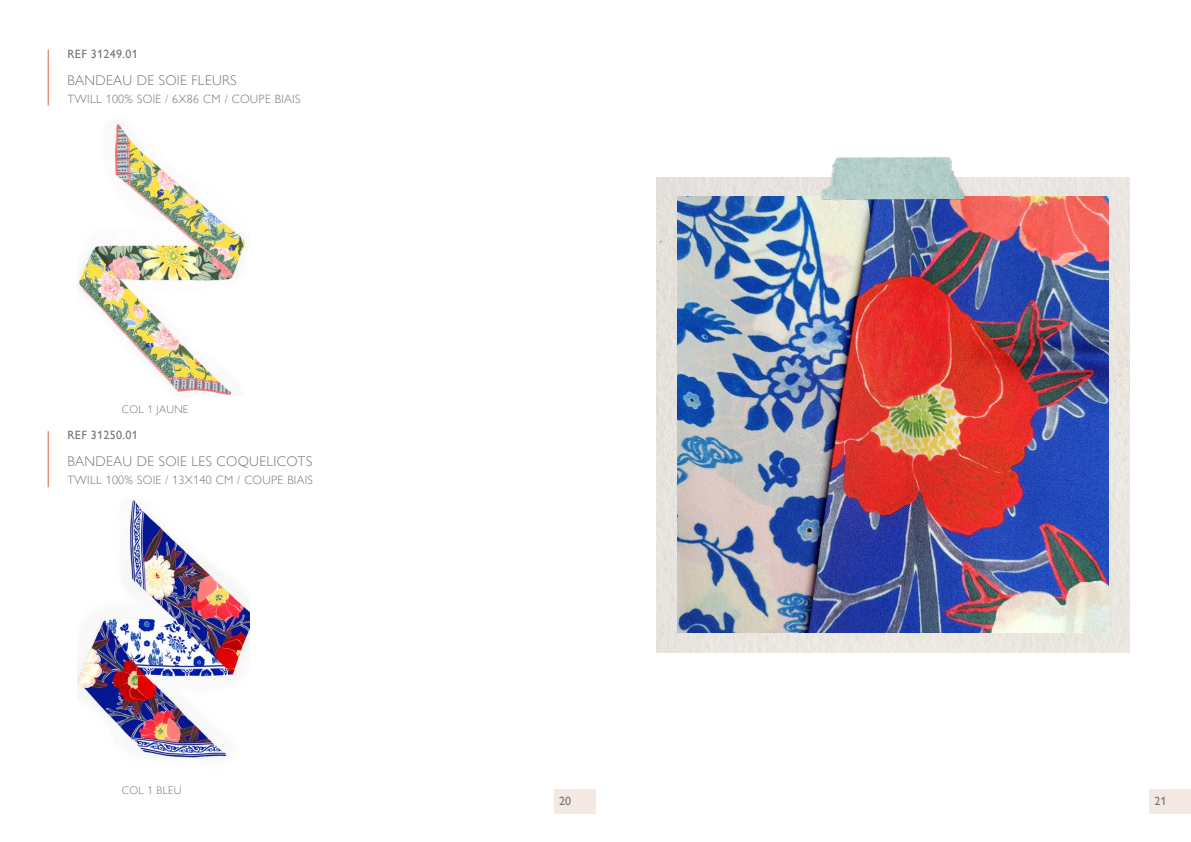
<style>
.page{position:relative;width:1191px;height:842px;background:#fff}
.page>*{position:absolute;margin:0;border:0;box-sizing:border-box;transform-origin:0 0}
.t1{font:300 14px "Gill Sans Nova";letter-spacing:.025em;color:#757575}
.t2{font:300 12px "Gill Sans Nova";letter-spacing:.025em;color:#757575}
.t3{font:12px "Gill Sans Nova";letter-spacing:.025em;color:#757575}
.t4{font:300 11px "Gill Sans Nova";letter-spacing:.025em;color:#757575}
</style>
<div class="page">
<div style="left:554px;top:789px;width:41px;height:25px;background:#f4e8e2"></div>
<div style="left:1149px;top:789px;width:42px;height:25px;background:#f4e8e2"></div>
<img style="left:77px;top:123px;width:169px;height:272px">
<img style="left:77px;top:499px;width:172px;height:261px">
<hr style="left:48px;top:50px;width:1px;height:56px;background:#d76042">
<hr style="left:48px;top:431px;width:1px;height:56px;background:#d76042">
<div style="left:657px;top:177px;width:472px;height:475px;background:#e9e5df"></div>
<img style="left:677px;top:196px;width:432px;height:436px">
<img style="left:818px;top:156px;width:149px;height:53px">
<p class="t3" style="left:67px;top:47px;width:72px">REF 31249.01</p>
<p class="t1" style="left:67px;top:72px;width:171px">BANDEAU DE SOIE FLEURS</p>
<p class="t2" style="left:67px;top:92px;width:234px">TWILL 100% SOIE / 6X86 CM / COUPE BIAIS</p>
<p class="t4" style="left:122px;top:403px;width:68px">COL 1 JAUNE</p>
<p class="t3" style="left:67px;top:428px;width:72px">REF 31250.01</p>
<p class="t1" style="left:67px;top:454px;width:246px">BANDEAU DE SOIE LES COQUELICOTS</p>
<p class="t2" style="left:67px;top:474px;width:247px">TWILL 100% SOIE / 13X140 CM / COUPE BIAIS</p>
<p class="t4" style="left:122px;top:784px;width:61px">COL 1 BLEU</p>
<p class="t3" style="left:559px;top:794px;width:13px">20</p>
<p class="t3" style="left:1154px;top:794px;width:13px">21</p>
</div>
